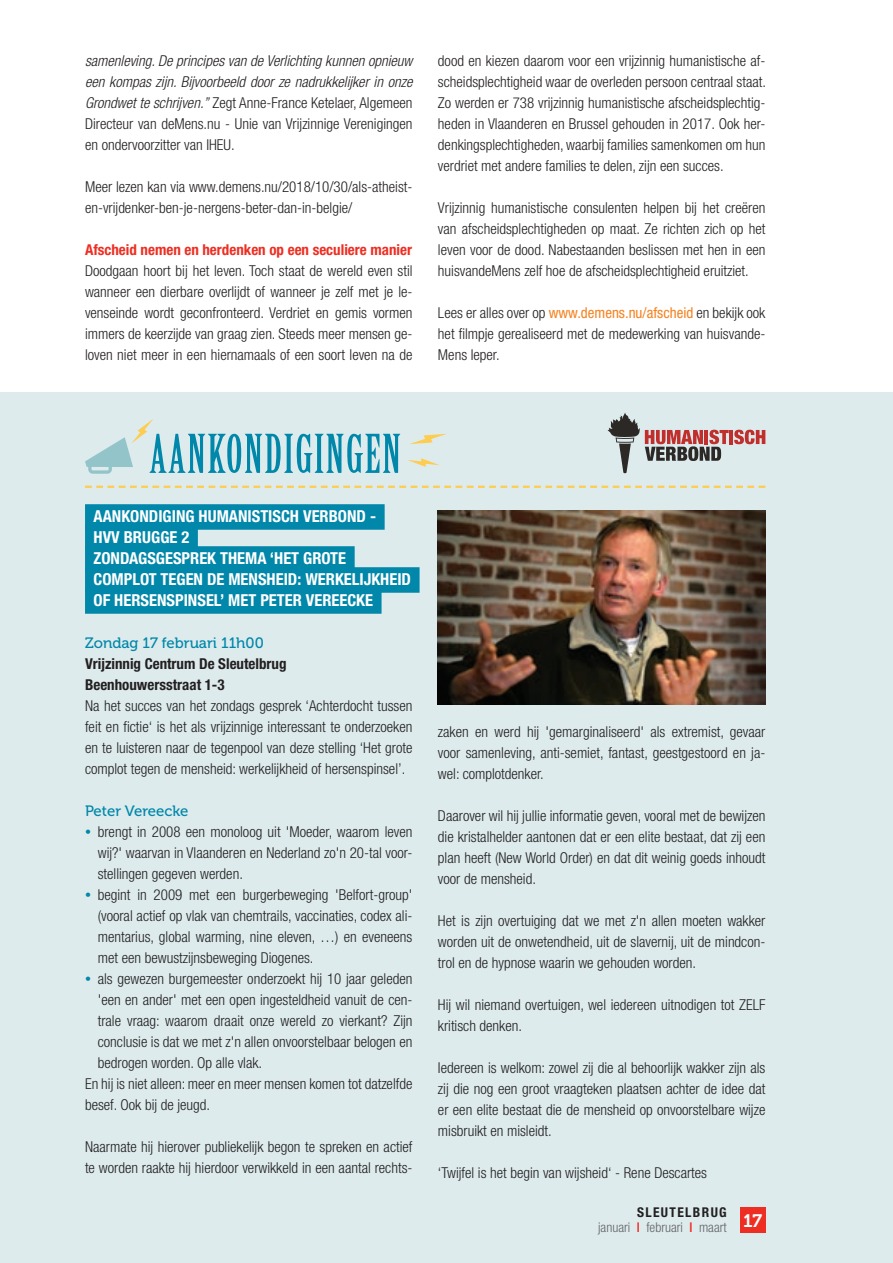
<style>
.page{position:relative;width:893px;height:1263px;background:#fff}
.page>*{position:absolute;margin:0;border:0;box-sizing:border-box;transform-origin:0 0}
.t1{font:52.2px "Birch Std";letter-spacing:.03em;color:#0087a9}
.t2{font:18px "Museo 700";color:#fff}
.t3{font:700 condensed 16.5px "Helvetica Neue LT Std";color:#fff}
.t4{font:300 condensed 15px/21px "Helvetica Neue LT Std";color:#231f20;text-align:justify}
.t5{font:italic 300 condensed 15px/21px "Helvetica Neue LT Std";color:#231f20;text-align:justify}
.t6{font:700 condensed 15px "Helvetica Neue LT Std";color:#231f20}
.t7{font:700 condensed 15px "Helvetica Neue LT Std";color:#ee2e22}
.t8{font:15px "Museo 500";color:#0087a9}
.t9{font:300 condensed 13.5px "Helvetica Neue LT Std";color:#636366}
.t10{font:700 condensed 13.5px "Helvetica Neue LT Std";letter-spacing:.1em;color:#231f20}
.s1{font-style:normal}
.s2{font-weight:400;color:#f58220}
.s3{font-size:12px;color:#0087a9}
.s4{font-weight:500;color:#ee2e22}
</style>
<div class="page">
<div style="left:0;top:392px;width:893px;height:871px;background:#ddebed"></div>
<div style="left:740px;top:1208px;width:25px;height:25px;background:#ee2e22"></div>
<div style="left:85px;top:504px;width:300px;height:26px;background:#0087a9"></div>
<div style="left:85px;top:525px;width:113px;height:26px;background:#0087a9"></div>
<div style="left:85px;top:546px;width:270px;height:26px;background:#0087a9"></div>
<div style="left:85px;top:567px;width:335px;height:26px;background:#0087a9"></div>
<div style="left:85px;top:588px;width:297px;height:26px;background:#0087a9"></div>
<svg style="left:85px;top:486px;width:680px;height:2px"></svg>
<svg style="left:410px;top:434px;width:36px;height:10px"></svg>
<svg style="left:408px;top:458px;width:32px;height:9px"></svg>
<svg style="left:85px;top:419px;width:68px;height:55px"></svg>
<svg style="left:608px;top:412px;width:157px;height:61px"></svg>
<img style="left:438px;top:510px;width:327px;height:195px">
<p class="t5" style="left:85px;top:51px;width:329px">samenleving. De principes van de Verlichting kunnen opnieuw een kompas zijn. Bijvoorbeeld door ze nadrukkelijker in onze Grondwet te schrijven.” <span class="s1">Zegt Anne-France Ketelaer, Algemeen Directeur van deMens.nu - Unie van Vrijzinnige Verenigingen en ondervoorzitter van IHEU.</span></p>
<p class="t4" style="left:85px;top:176px;width:329px">Meer lezen kan via www.demens.nu/2018/10/30/als-atheist&shy;en-vrijdenker-ben-je-nergens-beter-dan-in-belgie/</p>
<p class="t7" style="left:85px;top:241px;width:329px">Afscheid nemen en herdenken op een seculiere manier</p>
<p class="t4" style="left:85px;top:260px;width:329px">Doodgaan hoort bij het leven. Toch staat de wereld even stil wanneer een dierbare overlijdt of wanneer je zelf met je le&shy;venseinde wordt geconfronteerd. Verdriet en gemis vormen immers de keerzijde van graag zien. Steeds meer mensen ge&shy;loven niet meer in een hiernamaals of een soort leven na de</p>
<p class="t4" style="left:438px;top:50px;width:329px">dood en kiezen daarom voor een vrijzinnig humanistische af&shy;scheidsplechtigheid waar de overleden persoon centraal staat.<br>Zo werden er 738 vrijzinnig humanistische afscheidsplechtig&shy;heden in Vlaanderen en Brussel gehouden in 2017. Ook her&shy;denkingsplechtigheden, waarbij families samenkomen om hun verdriet met andere families te delen, zijn een succes.</p>
<p class="t4" style="left:438px;top:197px;width:329px">Vrijzinnig humanistische consulenten helpen bij het creëren van afscheidsplechtigheden op maat. Ze richten zich op het leven voor de dood. Nabestaanden beslissen met hen in een huisvandeMens zelf hoe de afscheidsplechtigheid eruitziet.</p>
<p class="t4" style="left:438px;top:302px;width:329px">Lees er alles over op <span class="s2">www.demens.nu/afscheid</span> en bekijk ook het filmpje gerealiseerd met de medewerking van huisvande-Mens Ieper.</p>
<p class="t1" style="left:149px;top:425px;width:253px">AANKONDIGINGEN</p>
<p class="t3" style="left:94px;top:506px;width:284px">AANKONDIGING HUMANISTISCH VERBOND -</p>
<p class="t3" style="left:94px;top:527px;width:97px">HVV BRUGGE 2</p>
<p class="t3" style="left:94px;top:548px;width:254px">ZONDAGSGESPREK THEMA ‘HET GROTE</p>
<p class="t3" style="left:94px;top:569px;width:319px">COMPLOT TEGEN DE MENSHEID: WERKELIJKHEID</p>
<p class="t3" style="left:94px;top:590px;width:281px">OF HERSENSPINSEL’ MET PETER VEREECKE</p>
<p class="t8" style="left:85px;top:635px;width:180px">Zondag 17 februari 11h00</p>
<p class="t6" style="left:85px;top:655px;width:203px">Vrijzinnig Centrum De Sleutelbrug</p>
<p class="t6" style="left:85px;top:676px;width:141px">Beenhouwersstraat 1-3</p>
<p class="t4" style="left:85px;top:695px;width:329px">Na het succes van het zondags gesprek ‘Achterdocht tussen feit en fictie‘ is het als vrijzinnige interessant te onderzoeken en te luisteren naar de tegenpool van deze stelling ‘Het grote complot tegen de mensheid: werkelijkheid of hersenspinsel’.</p>
<p class="t8" style="left:85px;top:803px;width:105px">Peter Vereecke</p>
<p class="t4" style="left:98px;top:821px;width:316px;text-indent:-13px"><span class="s3">•</span> brengt in 2008 een monoloog uit 'Moeder, waarom leven wij?' waarvan in Vlaanderen en Nederland zo'n 20-tal voor&shy;stellingen gegeven werden.</p>
<p class="t4" style="left:98px;top:884px;width:316px;text-indent:-13px"><span class="s3">•</span> begint in 2009 met een burgerbeweging 'Belfort-group' (vooral actief op vlak van chemtrails, vaccinaties, codex ali&shy;mentarius, global warming, nine eleven, …) en eveneens met een bewustzijnsbeweging Diogenes.</p>
<p class="t4" style="left:98px;top:968px;width:316px;text-indent:-13px"><span class="s3">•</span> als gewezen burgemeester onderzoekt hij 10 jaar geleden 'een en ander' met een open ingesteldheid vanuit de cen&shy;trale vraag: waarom draait onze wereld zo vierkant? Zijn conclusie is dat we met z'n allen onvoorstelbaar belogen en bedrogen worden. Op alle vlak.</p>
<p class="t4" style="left:85px;top:1073px;width:329px">En hij is niet alleen: meer en meer mensen komen tot datzelfde besef. Ook bij de jeugd.</p>
<p class="t4" style="left:85px;top:1136px;width:329px">Naarmate hij hierover publiekelijk begon te spreken en actief te worden raakte hij hierdoor verwikkeld in een aantal rechts-</p>
<p class="t4" style="left:438px;top:721px;width:329px">zaken en werd hij 'gemarginaliseerd' als extremist, gevaar voor samenleving, anti-semiet, fantast, geestgestoord en ja&shy;wel: complotdenker.</p>
<p class="t4" style="left:438px;top:805px;width:329px">Daarover wil hij jullie informatie geven, vooral met de bewijzen die kristalhelder aantonen dat er een elite bestaat, dat zij een plan heeft (New World Order) en dat dit weinig goeds inhoudt voor de mensheid.</p>
<p class="t4" style="left:438px;top:910px;width:329px">Het is zijn overtuiging dat we met z'n allen moeten wakker worden uit de onwetendheid, uit de slavernij, uit de mindcon&shy;trol en de hypnose waarin we gehouden worden.</p>
<p class="t4" style="left:438px;top:994px;width:329px">Hij wil niemand overtuigen, wel iedereen uitnodigen tot ZELF kritisch denken.</p>
<p class="t4" style="left:438px;top:1057px;width:329px">Iedereen is welkom: zowel zij die al behoorlijk wakker zijn als zij die nog een groot vraagteken plaatsen achter de idee dat er een elite bestaat die de mensheid op onvoorstelbare wijze misbruikt en misleidt.</p>
<p class="t4" style="left:438px;top:1162px;width:271px">‘Twijfel is het begin van wijsheid‘ - Rene Descartes</p>
<p class="t10" style="left:637px;top:1204px;width:91px">SLEUTELBRUG</p>
<p class="t9" style="left:598px;top:1220px;width:130px">januari <span class="s4">I</span> februari <span class="s4">I</span> maart</p>
<p class="t2" style="left:743px;top:1211px;width:21px">17</p>
</div>
